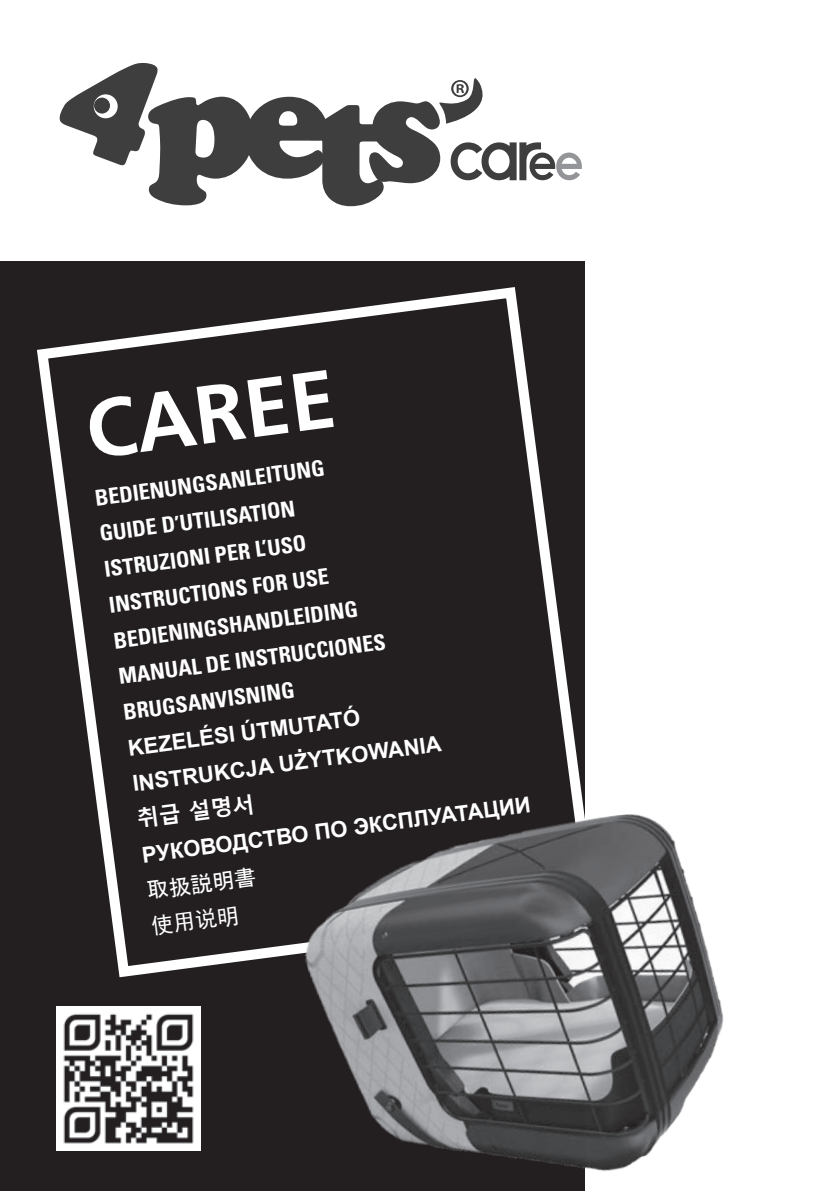
<style>
.page{position:relative;width:840px;height:1191px;background:#fff}
.page>*{position:absolute;margin:0;border:0;box-sizing:border-box;transform-origin:0 0}
.t1{font:700 82px "Frutiger LT Std";color:#fff}
.t2{font:700 condensed 22px/36px "Univers LT Std";color:#fff}
.t3{font:700 22px/36.4px "Arial";color:#fff}
.t4{font:700 22px "Malgun Gothic";color:#fff}
.t5{font:22px "MS P Gothic";color:#fff}
.t6{font:22px "Sim Hei";color:#fff}
</style>
<div class="page">
<div style="left:0;top:262px;width:584px;height:929px;background:#231f20"></div>
<svg style="left:59px;top:63px;width:522px;height:143px"></svg>
<div style="left:94px;top:98px;width:16px;height:16px;background:#3e3e3f;border-radius:50%"></div>
<svg style="left:37px;top:281px;width:548px;height:697px"></svg>
<img style="left:254px;top:800px;width:470px;height:391px">
<img style="left:57px;top:1006px;width:144px;height:144px">
<h1 class="t1" style="left:79px;top:384px;width:252px;rotate:-8deg">CAREE</h1>
<p class="t2" style="left:91px;top:481px;width:271px;rotate:-8deg">BEDIENUNGSANLEITUNG<br>GUIDE D’UTILISATION<br>ISTRUZIONI PER L’USO<br>INSTRUCTIONS FOR USE<br>BEDIENINGSHANDLEIDING<br>MANUAL DE INSTRUCCIONES<br>BRUGSANVISNING</p>
<p class="t3" style="left:125px;top:731px;width:312px;rotate:-8deg">KEZELÉSI ÚTMUTATÓ<br>INSTRUKCJA UŻYTKOWANIA</p>
<p class="t4" style="left:135px;top:806px;width:119px;rotate:-8deg">취급 설명서</p>
<p class="t3" style="left:140px;top:839px;width:393px;rotate:-8deg">РУКОВОДСТВО ПО ЭКСПЛУАТАЦИИ</p>
<p class="t5" style="left:145px;top:880px;width:111px;rotate:-8deg">取扱説明書</p>
<p class="t6" style="left:150px;top:915px;width:89px;rotate:-8deg">使用说明</p>
</div>
